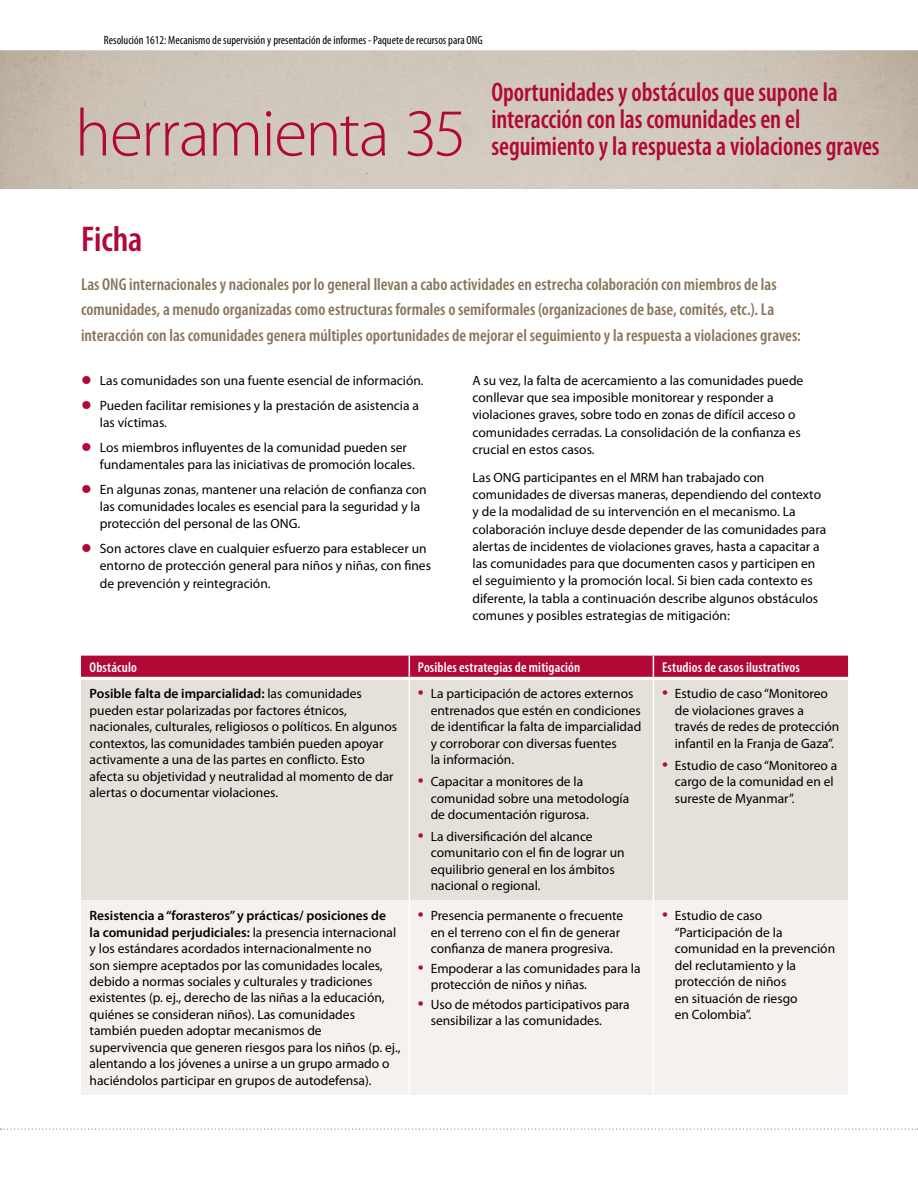
<style>
.page{position:relative;width:918px;height:1188px;background:#fff}
.page>*{position:absolute;margin:0;border:0;box-sizing:border-box;transform-origin:0 0}
.t1{font:300 67.5px "Myriad Pro";letter-spacing:-.025em;color:#b10836}
.t2{font:600 condensed 36px "Myriad Pro";color:#b10836}
.t3{font:600 condensed 27px/27px "Myriad Pro";letter-spacing:-.005em;color:#b10836;scale:.93 1}
.t4{font:600 condensed 17.25px/25.5px "Myriad Pro";color:#88755b}
.t5{font:600 condensed 14.25px "Myriad Pro";letter-spacing:.01em;color:#fff}
.t6{font:13.5px/16.5px "Myriad Pro";color:#000}
.t7{font:condensed 12px "Myriad Pro";color:#000}
.s1{font-size:38.25px;color:#b10836}
.s2{font-weight:600}
.s3{font-size:21px;color:#b10836}
</style>
<div class="page">
<img style="left:0;top:51px;width:918px;height:137px">
<svg style="left:1px;top:1129px;width:917px;height:1px"></svg>
<div style="left:81px;top:680px;width:767px;height:220px;background:#e6e0da"></div>
<div style="left:81px;top:900px;width:767px;height:195px;background:#f4f1ee"></div>
<div style="left:81px;top:656px;width:767px;height:21px;background:#b10836"></div>
<hr style="left:409px;top:680px;width:1px;height:220px;background:#fff">
<hr style="left:653px;top:680px;width:1px;height:220px;background:#fff">
<hr style="left:409px;top:900px;width:1px;height:195px;background:#fff">
<hr style="left:653px;top:900px;width:1px;height:195px;background:#fff">
<p class="t7" style="left:104px;top:34px;width:380px">Resolución 1612: Mecanismo de supervisión y presentación de informes - Paquete de recursos para ONG</p>
<h1 class="t1" style="left:75px;top:96px;width:393px">herramienta 35</h1>
<h3 class="t3" style="left:491px;top:79px;width:419px">Oportunidades y obstáculos que supone la interacción con las comunidades en el seguimiento y la respuesta a violaciones graves</h3>
<h2 class="t2" style="left:81px;top:219px;width:63px">Ficha</h2>
<p class="t4" style="left:81px;top:271px;width:722px">Las ONG internacionales y nacionales por lo general llevan a cabo actividades en estrecha colaboración con miembros de las comunidades, a menudo organizadas como estructuras formales o semiformales (organizaciones de base, comités, etc.). La interacción con las comunidades genera múltiples oportunidades de mejorar el seguimiento y la respuesta a violaciones graves:</p>
<p class="t6" style="left:81px;top:372px;width:344px"><span class="s1">•</span> Las comunidades son una fuente esencial de información.</p>
<p class="t6" style="left:100px;top:397px;width:321px;line-height:17.2px;text-indent:-19px"><span class="s1">•</span> Pueden facilitar remisiones y la prestación de asistencia a las víctimas.</p>
<p class="t6" style="left:100px;top:439px;width:316px;line-height:17.2px;text-indent:-19px"><span class="s1">•</span> Los miembros influyentes de la comunidad pueden ser fundamentales para las iniciativas de promoción locales.</p>
<p class="t6" style="left:100px;top:481px;width:328px;line-height:17.2px;text-indent:-19px"><span class="s1">•</span> En algunas zonas, mantener una relación de confianza con las comunidades locales es esencial para la seguridad y la protección del personal de las ONG.</p>
<p class="t6" style="left:100px;top:540px;width:333px;line-height:17.2px;text-indent:-19px"><span class="s1">•</span> Son actores clave en cualquier esfuerzo para establecer un entorno de protección general para niños y niñas, con fines de prevención y reintegración.</p>
<p class="t6" style="left:472px;top:372px;width:332px;line-height:17.2px">A su vez, la falta de acercamiento a las comunidades puede conllevar que sea imposible monitorear y responder a violaciones graves, sobre todo en zonas de difícil acceso o comunidades cerradas. La consolidación de la confianza es crucial en estos casos.</p>
<p class="t6" style="left:472px;top:469px;width:355px;line-height:17.2px">Las ONG participantes en el MRM han trabajado con comunidades de diversas maneras, dependiendo del contexto y de la modalidad de su intervención en el mecanismo. La colaboración incluye desde depender de las comunidades para alertas de incidentes de violaciones graves, hasta a capacitar a las comunidades para que documenten casos y participen en el seguimiento y la promoción local. Si bien cada contexto es diferente, la tabla a continuación describe algunos obstáculos comunes y posibles estrategias de mitigación:</p>
<p class="t5" style="left:90px;top:660px;width:49px">Obstáculo</p>
<p class="t5" style="left:418px;top:660px;width:164px">Posibles estrategias de mitigación</p>
<p class="t5" style="left:662px;top:660px;width:139px">Estudios de casos ilustrativos</p>
<p class="t6" style="left:90px;top:686px;width:309px"><span class="s2">Posible falta de imparcialidad:</span> las comunidades pueden estar polarizadas por factores étnicos, nacionales, culturales, religiosos o políticos. En algunos contextos, las comunidades también pueden apoyar activamente a una de las partes en conflicto. Esto afecta su objetividad y neutralidad al momento de dar alertas o documentar violaciones.</p>
<p class="t6" style="left:431px;top:686px;width:212px;text-indent:-13px"><span class="s3">•</span> La participación de actores externos entrenados que estén en condiciones de identificar la falta de imparcialidad y corroborar con diversas fuentes<br>la información.</p>
<p class="t6" style="left:675px;top:686px;width:166px;text-indent:-13px"><span class="s3">•</span> Estudio de caso “Monitoreo de violaciones graves a través de redes de protección infantil en la Franja de Gaza”.</p>
<p class="t6" style="left:675px;top:757px;width:164px;text-indent:-13px"><span class="s3">•</span> Estudio de caso “Monitoreo a cargo de la comunidad en el sureste de Myanmar”.</p>
<p class="t6" style="left:431px;top:774px;width:200px;text-indent:-13px"><span class="s3">•</span> Capacitar a monitores de la comunidad sobre una metodología de documentación rigurosa.</p>
<p class="t6" style="left:431px;top:828px;width:195px;text-indent:-13px"><span class="s3">•</span> La diversificación del alcance comunitario con el fin de lograr un equilibrio general en los ámbitos nacional o regional.</p>
<p class="t6" style="left:90px;top:908px;width:313px"><span class="s2">Resistencia a “forasteros” y prácticas/ posiciones de<br>la comunidad perjudiciales:</span> la presencia internacional y los estándares acordados internacionalmente no<br>son siempre aceptados por las comunidades locales, debido a normas sociales y culturales y tradiciones existentes (p. ej., derecho de las niñas a la educación, quiénes se consideran niños). Las comunidades también pueden adoptar mecanismos de supervivencia que generen riesgos para los niños (p. ej., alentando a los jóvenes a unirse a un grupo armado o haciéndolos participar en grupos de autodefensa).</p>
<p class="t6" style="left:431px;top:908px;width:194px;text-indent:-13px"><span class="s3">•</span> Presencia permanente o frecuente en el terreno con el fin de generar confianza de manera progresiva.</p>
<p class="t6" style="left:431px;top:960px;width:211px;text-indent:-13px"><span class="s3">•</span> Empoderar a las comunidades para la protección de niños y niñas.</p>
<p class="t6" style="left:431px;top:996px;width:201px;text-indent:-13px"><span class="s3">•</span> Uso de métodos participativos para sensibilizar a las comunidades.</p>
<p class="t6" style="left:675px;top:908px;width:162px;text-indent:-13px"><span class="s3">•</span> Estudio de caso “Participación de la comunidad en la prevención del reclutamiento y la protección de niños<br>en situación de riesgo<br>en Colombia”.</p>
</div>
